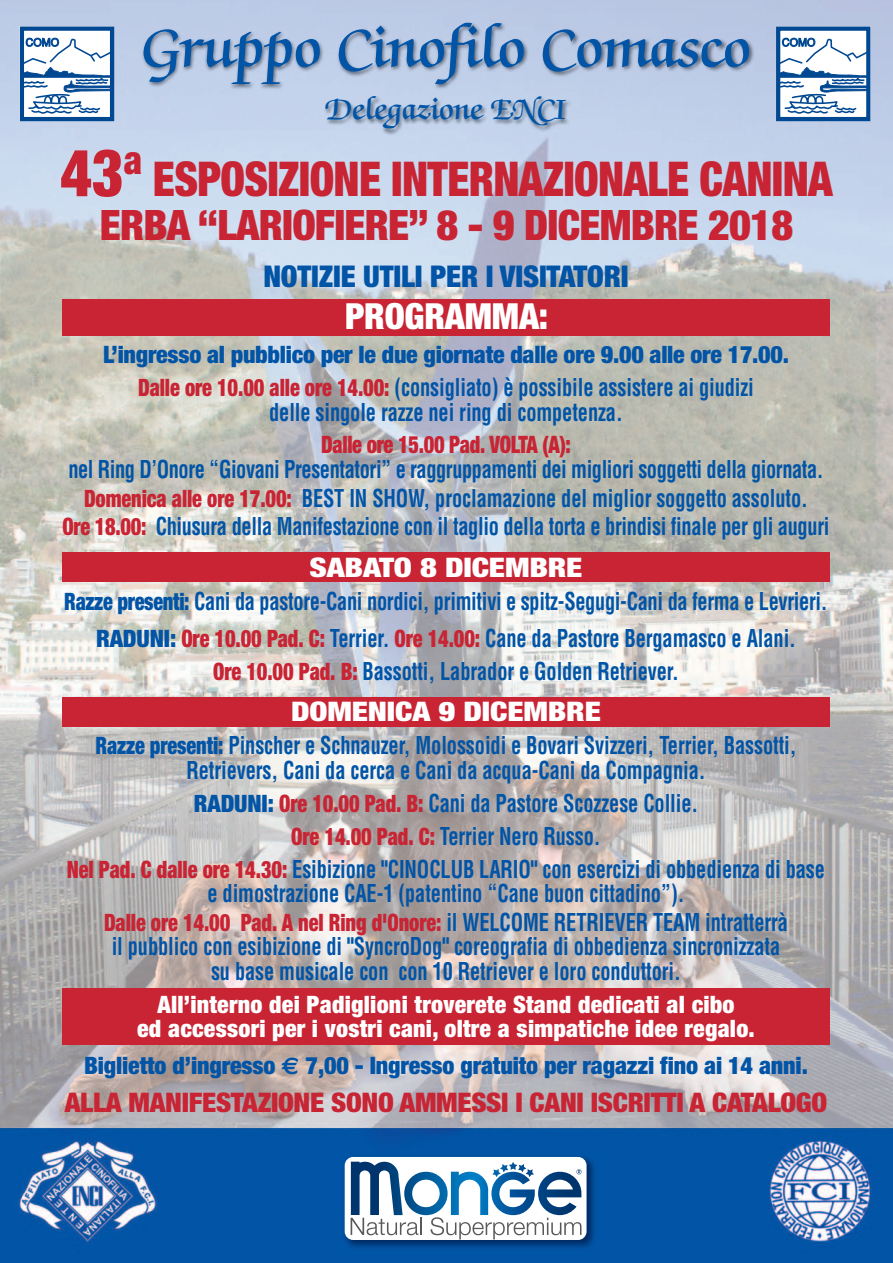
<style>
.page{position:relative;width:893px;height:1263px;background:#fff}
.page>*{position:absolute;margin:0;border:0;box-sizing:border-box;transform-origin:0 0}
.t1{font:900 condensed 66px "Helvetica Neue";color:#c82434;scale:.93 1}
.t2{font:600 51px "Zapf Chancery Swash BQ";color:#0154a6}
.t3{font:900 condensed 48px "Helvetica Neue";letter-spacing:-.015em;color:#c82434;scale:.92 1}
.t4{font:900 condensed 42px "Helvetica Neue";letter-spacing:-.015em;color:#c82434}
.t5{font:900 condensed 36px "Helvetica Neue";letter-spacing:-.005em;color:#fff}
.t6{font:900 condensed 30px "Helvetica Neue";letter-spacing:-.005em;color:#0154a6}
.t7{font:900 condensed 27px "Helvetica Neue";letter-spacing:-.01em;color:#c82434;scale:1.05 1}
.t8{font:900 condensed 27px "Helvetica Neue";letter-spacing:-.005em;color:#fff;scale:1.2 1}
.t9{font:600 27px "Zapf Chancery Swash BQ";color:#0154a6}
.t10{font:700 condensed 24px/24.5px "Helvetica";letter-spacing:-.005em;color:#0154a6;text-align:center;scale:.85 1}
.t11{font:900 condensed 24px "Helvetica Neue";letter-spacing:-.005em;color:#0154a6}
.t12{font:900 condensed 24px/24.5px "Helvetica Neue";letter-spacing:.01em;color:#fff;text-align:center}
.t13{font:900 condensed 24px "Helvetica Neue";letter-spacing:-.005em;color:#c82434;scale:.85 1}
.s1{font-family:"Helvetica Neue";font-weight:900;color:#c82434}
.s2{font-family:"Helvetica Neue";font-weight:900}
.s3{font-family:"Helvetica";font-weight:700;color:#0154a6}
.s4{font-family:"Euro Sans";font-weight:700;font-stretch:normal}
</style>
<div class="page">
<img style="left:0;top:1128px;width:893px;height:135px">
<img style="left:0;top:0;width:893px;height:1128px">
<div style="left:62px;top:697px;width:768px;height:30px;background:#c82434"></div>
<img style="left:339px;top:1151px;width:262px;height:104px">
<div style="left:345px;top:1157px;width:242px;height:83px;background:#fff;border-radius:9px"></div>
<svg style="left:351px;top:1162px;width:231px;height:77px"></svg>
<img style="left:97px;top:14px;width:701px;height:164px">
<div style="left:62px;top:989px;width:768px;height:56px;background:#c82434"></div>
<div style="left:62px;top:552px;width:768px;height:30px;background:#c82434"></div>
<div style="left:62px;top:300px;width:768px;height:36px;background:#c82434"></div>
<div style="left:20px;top:26px;width:94px;height:95px;background:#fff"></div>
<div style="left:20px;top:26px;width:94px;height:95px;border:4px solid #014892"></div>
<svg style="left:21px;top:37px;width:93px;height:78px"></svg>
<div style="left:776px;top:26px;width:94px;height:95px;background:#fff"></div>
<div style="left:776px;top:26px;width:94px;height:95px;border:4px solid #014892"></div>
<svg style="left:777px;top:37px;width:93px;height:78px"></svg>
<h2 class="t2" style="left:141px;top:17px;width:610px">Gruppo Cinofilo Comasco</h2>
<p class="t9" style="left:325px;top:93px;width:241px">Delegazione ENCI</p>
<h1 class="t1" style="left:60px;top:149px;width:90px">43<sup>a</sup></h1>
<h3 class="t3" style="left:153px;top:162px;width:740px">ESPOSIZIONE INTERNAZIONALE CANINA</h3>
<h3 class="t4" style="left:100px;top:210px;width:695px">ERBA “LARIOFIERE” 8 - 9 DICEMBRE 2018</h3>
<p class="t6" style="left:263px;top:265px;width:367px">NOTIZIE UTILI PER I VISITATORI</p>
<h3 class="t5" style="left:345px;top:303px;width:205px">PROGRAMMA:</h3>
<p class="t11" style="left:103px;top:346px;width:687px">L’ingresso al pubblico per le due giornate dalle ore 9.00 alle ore 17.00.</p>
<p class="t10" style="left:138px;top:377px;width:726px"><span class="s1">Dalle ore 10.00 alle ore 14.00:</span> (consigliato) è possibile assistere ai giudizi delle singole razze nei ring di competenza.</p>
<p class="t13" style="left:321px;top:436px;width:295px">Dalle ore 15.00 Pad. VOLTA (A):</p>
<p class="t10" style="left:62px;top:457px;width:904px;line-height:28.7px">nel Ring D’Onore “Giovani Presentatori” e raggruppamenti dei migliori soggetti della giornata.<br><span class="s1">Domenica alle ore 17.00:</span> BEST IN SHOW, proclamazione del miglior soggetto assoluto.<br><span class="s1">Ore 18.00:</span> Chiusura della Manifestazione con il taglio della torta e brindisi finale per gli auguri</p>
<p class="t8" style="left:310px;top:557px;width:229px">SABATO 8 DICEMBRE</p>
<p class="t10" style="left:64px;top:584px;width:900px;line-height:37.2px"><span class="s2">Razze presenti:</span> Cani da pastore-Cani nordici, primitivi e spitz-Segugi-Cani da ferma e Levrieri.<br><span class="s2">RADUNI:</span> <span class="s1">Ore 10.00 Pad. C:</span> Terrier. <span class="s1">Ore 14.00:</span> Cane da Pastore Bergamasco e Alani.</p>
<p class="t10" style="left:213px;top:661px;width:549px"><span class="s1">Ore 10.00 Pad. B:</span> Bassotti, Labrador e Golden Retriever.</p>
<p class="t8" style="left:291px;top:702px;width:260px">DOMENICA 9 DICEMBRE</p>
<p class="t10" style="left:95px;top:735px;width:826px"><span class="s2">Razze presenti:</span> Pinscher e Schnauzer, Molossoidi e Bovari Svizzeri, Terrier, Bassotti,<br>Retrievers, Cani da cerca e Cani da acqua-Cani da Compagnia.</p>
<p class="t10" style="left:67px;top:788px;width:893px;line-height:33px"><span class="s2">RADUNI:</span> <span class="s1">Ore 10.00 Pad. B:</span> Cani da Pastore Scozzese Collie.<br><span class="s1">Ore 14.00 Pad. C:</span> Terrier Nero Russo.<br><span class="s1">Nel Pad. C dalle ore 14.30:</span> Esibizione "CINOCLUB LARIO" con esercizi di obbedienza di base</p>
<p class="t10" style="left:208px;top:883px;width:563px">e dimostrazione CAE-1 (patentino “Cane buon cittadino”).</p>
<p class="t13" style="left:104px;top:914px;width:806px">Dalle ore 14.00 Pad. A nel Ring d'Onore: <span class="s3">il WELCOME RETRIEVER TEAM intratterrà</span></p>
<p class="t10" style="left:112px;top:936px;width:788px">il pubblico con esibizione di "SyncroDog" coreografia di obbedienza sincronizzata su base musicale con con 10 Retriever e loro conduttori.</p>
<p class="t12" style="left:137px;top:994px;width:619px">All’interno dei Padiglioni troverete Stand dedicati al cibo<br>ed accessori per i vostri cani, oltre a simpatiche idee regalo.</p>
<p class="t11" style="left:84px;top:1057px;width:725px">Biglietto d’ingresso <span class="s4">€</span> 7,00 - Ingresso gratuito per ragazzi fino ai 14 anni.</p>
<p class="t7" style="left:65px;top:1092px;width:728px">ALLA MANIFESTAZIONE SONO AMMESSI I CANI ISCRITTI A CATALOGO</p>
</div>
